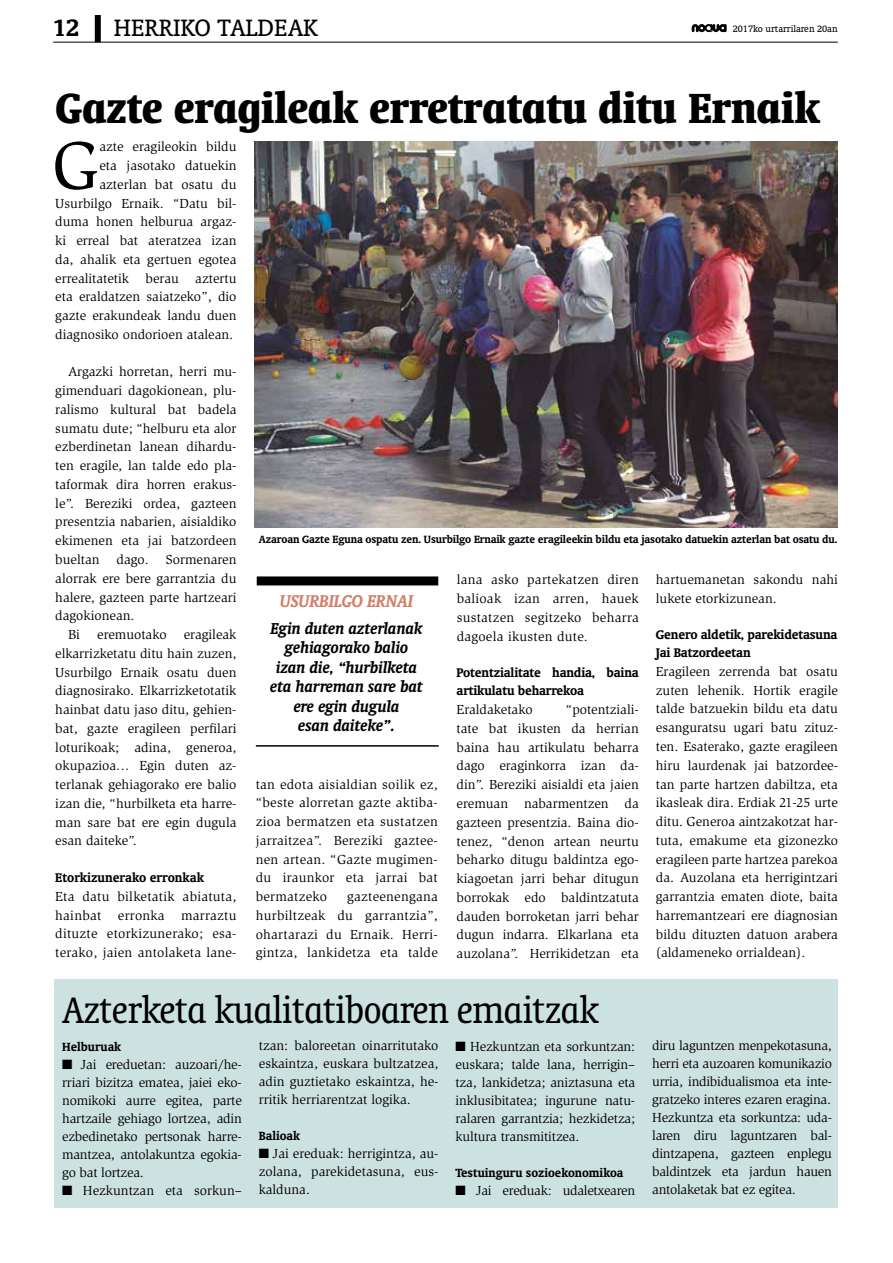
<style>
.page{position:relative;width:893px;height:1263px;background:#fff}
.page>*{position:absolute;margin:0;border:0;box-sizing:border-box;transform-origin:0 0}
.t1{font:69.45px "Slimbach";color:#000}
.t2{font:700 condensed 48px "Oranda BT";color:#000}
.t3{font:condensed 42px "Oranda BT";letter-spacing:-.01em;color:#000}
.t4{font:27px "Oranda BT";color:#000}
.t5{font:700 27px "Oranda BT";color:#000}
.t6{font:italic 700 19.5px "Oranda BT";letter-spacing:-.02em;color:#d17f68}
.t7{font:italic 700 18px/19.5px "Oranda BT";color:#000;text-align:center}
.t8{font:700 14.25px/18px "Oranda BT";letter-spacing:-.01em;color:#000}
.t9{font:13.5px/18.8px "Slimbach";color:#000;text-align:justify}
.t10{font:700 13.5px "Oranda BT";color:#000}
.t11{font:13.5px "Slimbach";letter-spacing:-.02em;color:#000}
.t12{font:700 12px "Oranda BT";letter-spacing:-.01em;color:#000}
.t13{font:10.5px "Oranda BT";color:#000}
</style>
<div class="page">
<svg style="left:692px;top:24px;width:35px;height:8px"></svg>
<hr style="left:53px;top:42px;width:785px;height:1px;background:#000">
<div style="left:95px;top:15px;width:6px;height:27px;background:#000"></div>
<div style="left:54px;top:979px;width:783px;height:229px;background:#cce2e0"></div>
<div style="left:257px;top:576px;width:181px;height:9px;background:#000"></div>
<hr style="left:256px;top:745px;width:183px;height:2px;background:#000">
<img style="left:255px;top:142px;width:583px;height:385px">
<h3 class="t5" style="left:53px;top:12px;width:28px">12</h3>
<h3 class="t4" style="left:114px;top:12px;width:206px">HERRIKO TALDEAK</h3>
<h3 class="t4" style="left:117px;top:12px;width:119px">PIL-PILEAN</h3>
<p class="t13" style="left:733px;top:23px;width:106px">2017ko urtarrilaren 20an</p>
<h2 class="t2" style="left:55px;top:80px;width:766px">Gazte eragileak erretratatu ditu Ernaik</h2>
<h1 class="t1" style="left:52px;top:126px;width:49px">G</h1>
<p class="t9" style="left:55px;top:138px;width:183px;text-align:right">azte eragileokin bildu<br>eta jasotako datuekin azterlan bat osatu du<br>Usurbilgo Ernaik. “Datu bil&shy;duma honen helburua argaz&shy;ki erreal bat ateratzea izan da, ahalik eta gertuen egotea errealitatetik berau aztertu eta eraldatzen saiatzeko”, dio gazte erakundeak landu duen diagnosiko ondorioen atalean.</p>
<p class="t9" style="left:55px;top:363px;width:183px;text-indent:13px">Argazki horretan, herri mu&shy;gimenduari dagokionean, plu&shy;ralismo kultural bat badela sumatu dute; “helburu eta alor ezberdinetan lanean dihardu&shy;ten eragile, lan talde edo pla&shy;taformak dira horren erakus&shy;le”. Bereziki ordea, gazteen presentzia nabarien, aisialdiko ekimenen eta jai batzordeen bueltan</p>
<p class="t9" style="left:117px;top:550px;width:34px">dago.</p>
<p class="t9" style="left:166px;top:550px;width:72px">Sormenaren</p>
<p class="t9" style="left:55px;top:569px;width:183px">alorrak ere bere garrantzia du</p>
<p class="t9" style="left:55px;top:588px;width:183px">halere, gazteen parte hartzeari</p>
<p class="t9" style="left:55px;top:606px;width:81px">dagokionean.</p>
<p class="t9" style="left:68px;top:625px;width:14px">Bi</p>
<p class="t9" style="left:97px;top:625px;width:71px">eremuotako</p>
<p class="t9" style="left:55px;top:625px;width:183px;text-indent:128px">eragileak elkarrizketatu ditu hain zuzen, Usurbilgo Ernaik osatu duen diagnosirako. Elkarrizketotatik hainbat datu jaso ditu, gehien&shy;bat, gazte eragileen perfilari loturikoak; adina, generoa, okupazioa… Egin duten az&shy;terlanak gehiagorako ere balio izan die, “hurbilketa eta harre&shy;man sare bat ere egin dugula esan daiteke”.</p>
<p class="t8" style="left:55px;top:868px;width:150px">Etorkizunerako erronkak</p>
<p class="t9" style="left:55px;top:887px;width:183px">Eta datu bilketatik abiatuta, hainbat erronka marraztu dituzte etorkizunerako; esa&shy;terako, jaien antolaketa lane-</p>
<p class="t12" style="left:259px;top:532px;width:580px">Azaroan Gazte Eguna ospatu zen. Usurbilgo Ernaik gazte eragileekin bildu eta jasotako datuekin azterlan bat osatu du.</p>
<p class="t9" style="left:656px;top:571px;width:184px">hartuemanetan sakondu nahi lukete etorkizunean.</p>
<p class="t8" style="left:656px;top:625px;width:183px">Genero aldetik, parekidetasuna<br>Jai Batzordeetan</p>
<p class="t9" style="left:656px;top:662px;width:184px">Eragileen zerrenda bat osatu zuten lehenik. Hortik eragile talde batzuekin bildu eta datu esanguratsu ugari batu zituz&shy;ten. Esaterako, gazte eragileen hiru laurdenak jai batzordee&shy;tan parte hartzen dabiltza, eta ikasleak dira. Erdiak 21-25 urte ditu. Generoa aintzakotzat har&shy;tuta, emakume eta gizonezko eragileen parte hartzea parekoa da. Auzolana eta herrigintzari garrantzia ematen diote, baita harremantzeari ere diagnosian bildu dituzten datuon arabera (aldameneko orrialdean).</p>
<p class="t9" style="left:457px;top:571px;width:184px">lana asko partekatzen diren balioak izan arren, hauek sustatzen segitzeko beharra dagoela ikusten dute.</p>
<p class="t8" style="left:457px;top:664px;width:184px">Potentzialitate handia, baina artikulatu beharrekoa</p>
<p class="t9" style="left:457px;top:700px;width:77px">Eraldaketako</p>
<h3 class="t6" style="left:280px;top:589px;width:135px">USURBILGO ERNAI</h3>
<h3 class="t7" style="left:270px;top:618px;width:154px">Egin duten azterlanak gehiagorako balio izan die, “hurbilketa eta harreman sare bat ere egin dugula<br>esan daiteke”.</h3>
<p class="t9" style="left:457px;top:700px;width:184px;text-indent:109px">“potentziali&shy;tate bat ikusten da herrian baina hau artikulatu beharra dago eraginkorra izan da&shy;din”. Bereziki aisialdi eta jaien eremuan nabarmentzen da gazteen presentzia. Baina dio&shy;tenez, “denon artean neurtu beharko ditugu baldintza ego&shy;kiagoetan jarri behar ditugun borrokak edo baldintzatuta dauden borroketan jarri behar dugun indarra. Elkarlana eta auzolana”. Herrikidetzan eta</p>
<p class="t9" style="left:256px;top:775px;width:184px">tan edota aisialdian soilik ez, “beste alorretan gazte aktiba&shy;zioa bermatzen eta sustatzen jarraitzea”. Bereziki gaztee&shy;nen artean. “Gazte mugimen&shy;du iraunkor eta jarrai bat bermatzeko</p>
<p class="t9" style="left:256px;top:887px;width:184px;text-indent:91px">gazteenengana hurbiltzeak du garrantzia”, ohartarazi du Ernaik. Herri&shy;gintza, lankidetza eta talde</p>
<h3 class="t3" style="left:62px;top:986px;width:538px">Azterketa kualitatiboaren emaitzak</h3>
<p class="t10" style="left:62px;top:1038px;width:61px">Helburuak</p>
<p class="t9" style="left:62px;top:1055px;width:181px;line-height:18px">■ Jai ereduetan: auzoari/he&shy;rriari bizitza ematea, jaiei eko&shy;nomikoki aurre egitea, parte hartzaile gehiago lortzea, adin ezbedinetako pertsonak harre&shy;mantzea, antolakuntza egokia&shy;go bat lortzea.</p>
<p class="t9" style="left:62px;top:1181px;width:181px">■ Hezkuntzan eta sorkun–</p>
<p class="t9" style="left:259px;top:1037px;width:181px;line-height:18px">tzan: baloreetan oinarritutako eskaintza, euskara bultzatzea, adin guztietako eskaintza, he&shy;rritik herriarentzat logika.</p>
<p class="t10" style="left:259px;top:1128px;width:43px">Balioak</p>
<p class="t9" style="left:259px;top:1145px;width:181px;line-height:18px">■ Jai ereduak: herrigintza, au&shy;zolana, parekidetasuna, eus&shy;kalduna.</p>
<p class="t9" style="left:455px;top:1037px;width:181px;line-height:18px">■ Hezkuntzan eta sorkuntzan: euskara; talde lana, herrigin– tza, lankidetza; aniztasuna eta inklusibitatea; ingurune natu&shy;ralaren garrantzia; hezkidetza; kultura transmititzea.</p>
<p class="t10" style="left:455px;top:1164px;width:169px">Testuinguru sozioekonomikoa</p>
<p class="t11" style="left:455px;top:1182px;width:181px">■ Jai ereduak: udaletxearen</p>
<p class="t9" style="left:652px;top:1037px;width:181px;line-height:18px">diru laguntzen menpekotasuna, herri eta auzoaren komunikazio urria, indibidualismoa eta inte&shy;gratzeko interes ezaren eragina.<br>Hezkuntza eta sorkuntza: uda&shy;laren diru laguntzaren bal&shy;dintzapena, gazteen enplegu baldintzek eta jardun hauen antolaketak bat ez egitea.</p>
</div>
